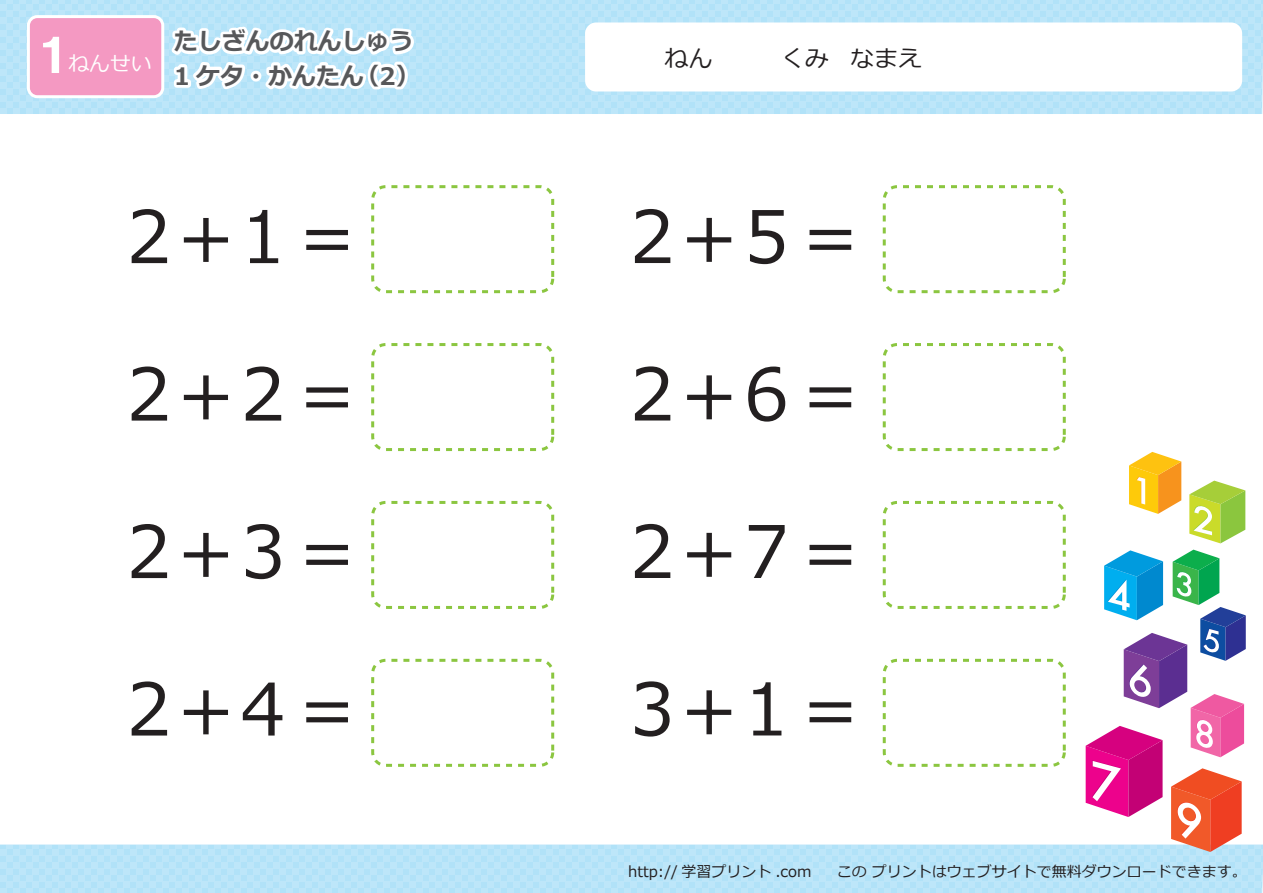
<style>
.page{position:relative;width:1263px;height:893px;background:#fff}
.page>*{position:absolute;margin:0;border:0;box-sizing:border-box;transform-origin:0 0}
.t1{font:72px/157.5px "Meiryo";color:#231f20;text-align:justify}
.t2{font:45px "HGS Soei Kakugothic UB";color:#fff;scale:1.25 1}
.t3{font:700 24px "Meiryo";color:#57585a}
.t4{font:24px "Meiryo";color:#231f20}
.t5{font:21px "Meiryo";color:#fff}
.t6{font:15px "Meiryo";color:#231f20}
</style>
<div class="page">
<svg style="left:0;top:0;width:1263px;height:114px;background:#b8e4f8"></svg>
<div style="left:585px;top:22px;width:657px;height:69px;background:#fff;border-radius:11px"></div>
<div style="left:27px;top:15px;width:137px;height:83px;border:6px solid #fff;border-radius:8px"></div>
<div style="left:30px;top:18px;width:131px;height:77px;background:#f499c2;border-radius:8px"></div>
<svg style="left:0;top:845px;width:1263px;height:48px;background:#b7e4f8"></svg>
<svg style="left:1129px;top:452px;width:52px;height:62px"></svg>
<svg style="left:1189px;top:481px;width:56px;height:62px"></svg>
<svg style="left:1086px;top:550px;width:160px;height:302px"></svg>
<div style="left:371px;top:185px;width:183px;height:108px;border:3px dashed #8bc640;border-radius:13px"></div>
<div style="left:371px;top:343px;width:183px;height:108px;border:3px dashed #8bc640;border-radius:13px"></div>
<div style="left:371px;top:501px;width:183px;height:108px;border:3px dashed #8bc640;border-radius:13px"></div>
<div style="left:371px;top:659px;width:183px;height:108px;border:3px dashed #8bc640;border-radius:13px"></div>
<div style="left:883px;top:185px;width:183px;height:108px;border:3px dashed #8bc640;border-radius:13px"></div>
<div style="left:883px;top:343px;width:183px;height:108px;border:3px dashed #8bc640;border-radius:13px"></div>
<div style="left:883px;top:501px;width:183px;height:108px;border:3px dashed #8bc640;border-radius:13px"></div>
<div style="left:883px;top:659px;width:183px;height:108px;border:3px dashed #8bc640;border-radius:13px"></div>
<svg style="left:166px;top:22px;width:251px;height:73px"></svg>
<p class="t2" style="left:35px;top:33px;width:30px">1</p>
<p class="t3" style="left:174px;top:25px;width:241px">たしざんのれんしゅう</p>
<p class="t5" style="left:68px;top:49px;width:85px">ねんせい</p>
<p class="t4" style="left:664px;top:41px;width:49px">ねん</p>
<p class="t4" style="left:781px;top:41px;width:143px">くみ なまえ</p>
<p class="t3" style="left:356px;top:59px;width:66px">（2）</p>
<p class="t3" style="left:174px;top:59px;width:192px">1 ケタ・かんたん</p>
<p class="t1" style="left:127px;top:162px;width:238px">2+1＝2+2＝2+3＝2+4＝</p>
<p class="t1" style="left:630px;top:162px;width:238px">2+5＝2+6＝2+7＝3+1＝</p>
<p class="t6" style="left:628px;top:861px;width:185px">http:// 学習プリント .com</p>
<p class="t6" style="left:837px;top:861px;width:412px">この プリントはウェブサイトで無料ダウンロードできます。</p>
</div>
